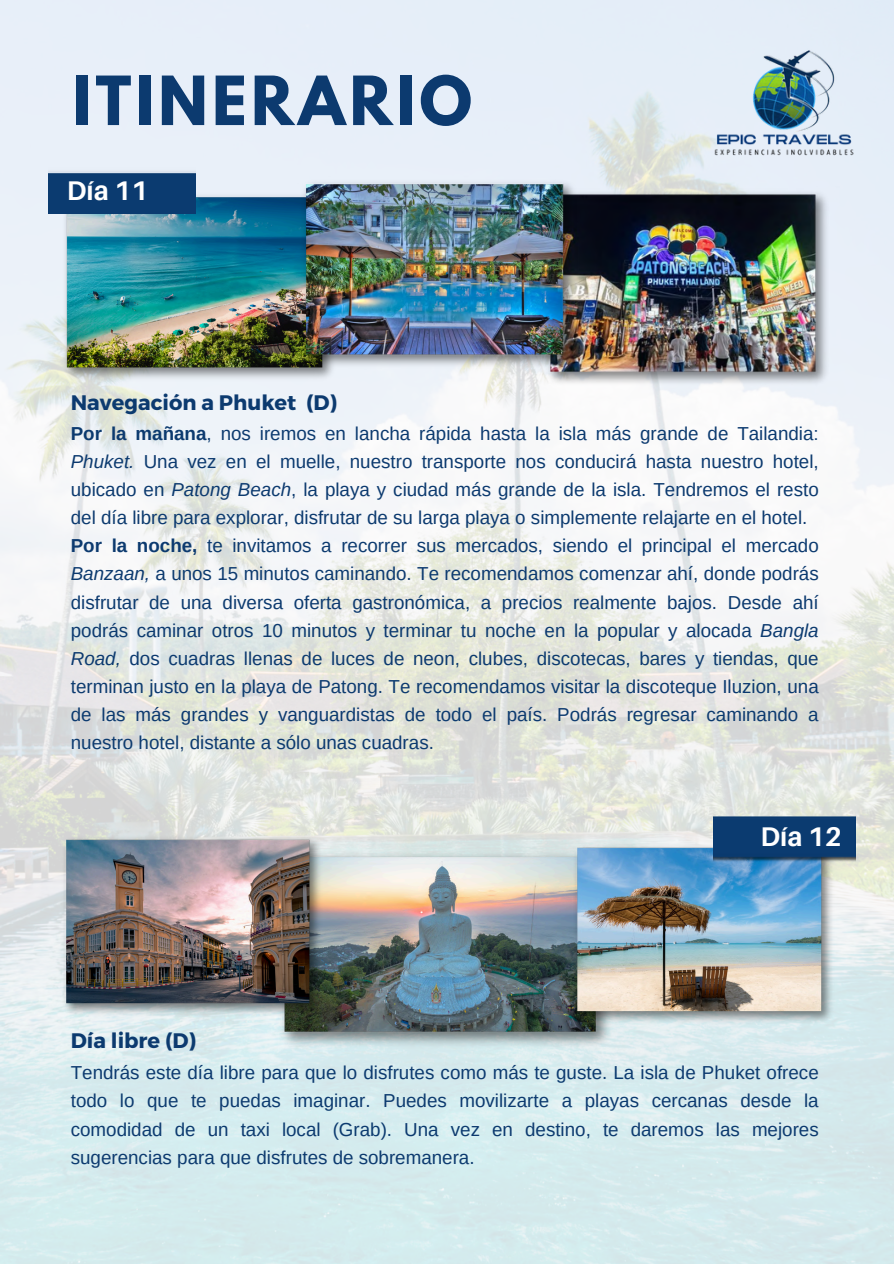
<style>
.page{position:relative;width:894px;height:1264px;background:#fff}
.page>*{position:absolute;margin:0;border:0;box-sizing:border-box;transform-origin:0 0}
.t1{font:700 60px "League Spartan";letter-spacing:.07em;color:#0c3a6f}
.t2{font:700 27px "Aileron";color:#fff}
.t3{font:700 21px "Montserrat";color:#0c3a6f}
.t4{font:18.75px/28.2px "Arimo";color:#0c3a6f;text-align:justify}
.s1{font-weight:700}
.s2{font-style:italic}
</style>
<div class="page">
<img style="left:0;top:0;width:893px;height:1263px">
<img style="left:674px;top:0;width:219px;height:218px">
<img style="left:52px;top:190px;width:293px;height:195px">
<img style="left:48px;top:166px;width:148px;height:47px">
<img style="left:535px;top:187px;width:303px;height:202px">
<img style="left:291px;top:177px;width:295px;height:194px">
<img style="left:262px;top:847px;width:366px;height:205px">
<img style="left:52px;top:832px;width:279px;height:187px">
<img style="left:567px;top:840px;width:272px;height:187px">
<img style="left:713px;top:816px;width:141px;height:46px">
<p class="t1" style="left:73px;top:71px;width:400px">ITINERARIO</p>
<p class="t2" style="left:67px;top:174px;width:83px">Día 11</p>
<p class="t3" style="left:71px;top:388px;width:268px">Navegación a Phuket (D)</p>
<h2 class="t4" style="left:71px;top:419px;width:749px"><span class="s1">Por la mañana</span>, nos iremos en lancha rápida hasta la isla más grande de Tailandia:<br><span class="s2">Phuket.</span> Una vez en el muelle, nuestro transporte nos conducirá hasta nuestro hotel, ubicado en <span class="s2">Patong Beach</span>, la playa y ciudad más grande de la isla. Tendremos el resto del día libre para explorar, disfrutar de su larga playa o simplemente relajarte en el hotel.</h2>
<p class="t4" style="left:71px;top:531px;width:749px"><span class="s1">Por la noche,</span> te invitamos a recorrer sus mercados, siendo el principal el mercado <span class="s2">Banzaan,</span> a unos 15 minutos caminando. Te recomendamos comenzar ahí, donde podrás disfrutar de una diversa oferta gastronómica, a precios realmente bajos. Desde ahí podrás caminar otros 10 minutos y terminar tu noche en la popular y alocada <span class="s2">Bangla Road,</span> dos cuadras llenas de luces de neon, clubes, discotecas, bares y tiendas, que terminan justo en la playa de Patong. Te recomendamos visitar la discoteque Iluzion, una de las más grandes y vanguardistas de todo el país. Podrás regresar caminando a nuestro hotel, distante a sólo unas cuadras.</p>
<p class="t3" style="left:71px;top:1027px;width:127px">Día libre (D)</p>
<p class="t2" style="left:760px;top:819px;width:83px">Día 12</p>
<h3 class="t4" style="left:71px;top:1058px;width:749px">Tendrás este día libre para que lo disfrutes como más te guste. La isla de Phuket ofrece todo lo que te puedas imaginar. Puedes movilizarte a playas cercanas desde la comodidad de un taxi local (Grab). Una vez en destino, te daremos las mejores sugerencias para que disfrutes de sobremanera.</h3>
</div>
